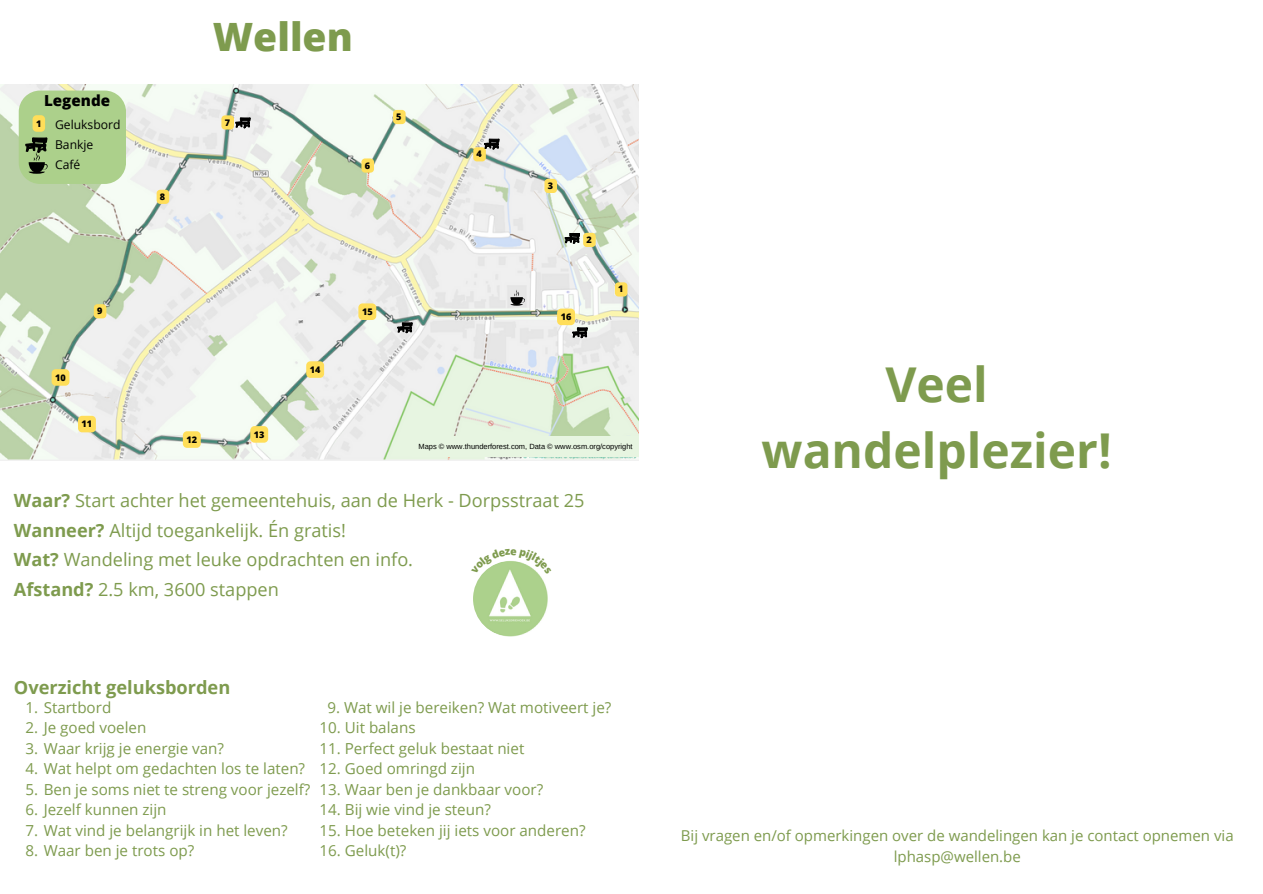
<style>
.page{position:relative;width:1263px;height:894px;background:#fff}
.page>*{position:absolute;margin:0;border:0;box-sizing:border-box;transform-origin:0 0}
.t1{font:700 48px/66.3px "Open Sans";color:#7e9b4e;text-align:center}
.t2{font:800 39px "Open Sans";color:#7e9b4e}
.t3{font:18.15px "Open Sans";color:#7e9b4e}
.t4{font:700 18.15px "Open Sans";color:#7e9b4e}
.t5{font:15.15px "Open Sans";color:#7e9b4e}
.t6{font:800 15.15px "Open Sans";color:#000}
.t7{font:15px/20.2px "Open Sans";color:#7e9b4e;text-align:center}
.t8{font:12.15px "Open Sans";color:#000}
.t9{font:800 9.15px "Open Sans";color:#000}
.t10{font:7.5px "Arimo";color:#000}
.s1{font-weight:700}
</style>
<div class="page">
<img style="left:0;top:84px;width:639px;height:376px">
<svg style="left:615px;top:282px;width:12px;height:14px"></svg>
<svg style="left:544px;top:179px;width:13px;height:14px"></svg>
<svg style="left:393px;top:110px;width:13px;height:14px"></svg>
<svg style="left:361px;top:158px;width:13px;height:15px"></svg>
<svg style="left:157px;top:190px;width:12px;height:14px"></svg>
<svg style="left:94px;top:304px;width:12px;height:14px"></svg>
<div style="left:52px;top:369px;width:17px;height:16px;background:#ffde59;border-radius:4px"></div>
<div style="left:78px;top:415px;width:18px;height:17px;background:#ffde59;border-radius:4px"></div>
<div style="left:183px;top:431px;width:18px;height:16px;background:#ffde59;border-radius:4px"></div>
<div style="left:250px;top:426px;width:18px;height:16px;background:#ffde59;border-radius:4px"></div>
<div style="left:306px;top:361px;width:18px;height:17px;background:#ffde59;border-radius:4px"></div>
<div style="left:358px;top:303px;width:18px;height:17px;background:#ffde59;border-radius:4px"></div>
<div style="left:557px;top:308px;width:18px;height:17px;background:#ffde59;border-radius:4px"></div>
<svg style="left:473px;top:139px;width:26px;height:22px"></svg>
<svg style="left:510px;top:290px;width:15px;height:15px"></svg>
<svg style="left:565px;top:233px;width:31px;height:14px"></svg>
<svg style="left:573px;top:327px;width:14px;height:11px"></svg>
<svg style="left:398px;top:322px;width:14px;height:11px"></svg>
<svg style="left:221px;top:115px;width:29px;height:14px"></svg>
<img style="left:473px;top:560px;width:76px;height:76px;border-radius:50%">
<svg style="left:19px;top:90px;width:107px;height:94px;background:#a9c988"></svg>
<div style="left:412px;top:436px;width:227px;height:21px;background:#e7f5e1"></div>
<svg style="left:482px;top:560px;width:58px;height:14px"></svg>
<p class="t6" style="left:44px;top:90px;width:68px">Legende</p>
<p class="t8" style="left:55px;top:116px;width:67px">Geluksbord</p>
<p class="t8" style="left:55px;top:136px;width:40px">Bankje</p>
<p class="t8" style="left:55px;top:156px;width:27px">Café</p>
<p class="t9" style="left:36px;top:117px;width:7px">1</p>
<p class="t9" style="left:97px;top:304px;width:7px">9</p>
<p class="t9" style="left:55px;top:371px;width:12px">10</p>
<p class="t9" style="left:82px;top:417px;width:12px">11</p>
<p class="t2" style="left:213px;top:9px;width:142px">Wellen</p>
<p class="t9" style="left:160px;top:190px;width:7px">8</p>
<p class="t9" style="left:225px;top:116px;width:7px">7</p>
<p class="t9" style="left:186px;top:433px;width:12px">12</p>
<p class="t9" style="left:254px;top:428px;width:12px">13</p>
<p class="t9" style="left:310px;top:363px;width:12px">14</p>
<p class="t9" style="left:365px;top:159px;width:7px">6</p>
<p class="t9" style="left:396px;top:110px;width:7px">5</p>
<p class="t9" style="left:362px;top:305px;width:12px">15</p>
<p class="t9" style="left:476px;top:147px;width:7px">4</p>
<p class="t9" style="left:548px;top:179px;width:7px">3</p>
<p class="t9" style="left:586px;top:233px;width:7px">2</p>
<p class="t9" style="left:561px;top:310px;width:12px">16</p>
<p class="t9" style="left:618px;top:282px;width:7px">1</p>
<p class="t10" style="left:418px;top:442px;width:216px">Maps © www.thunderforest.com, Data © www.osm.org/copyright</p>
<p class="t3" style="left:14px;top:487px;width:572px"><span class="s1">Waar?</span> Start achter het gemeentehuis, aan de Herk - Dorpsstraat 25</p>
<p class="t3" style="left:14px;top:517px;width:334px"><span class="s1">Wanneer?</span> Altijd toegankelijk. Én gratis!</p>
<p class="t3" style="left:14px;top:547px;width:401px"><span class="s1">Wat?</span> Wandeling met leuke opdrachten en info.</p>
<p class="t3" style="left:14px;top:576px;width:266px"><span class="s1">Afstand?</span> 2.5 km, 3600 stappen</p>
<p class="t4" style="left:14px;top:674px;width:218px">Overzicht geluksborden</p>
<p class="t5" style="left:25px;top:696px;width:87px">1. Startbord</p>
<p class="t5" style="left:25px;top:716px;width:122px">2. Je goed voelen</p>
<p class="t5" style="left:25px;top:737px;width:200px">3. Waar krijg je energie van?</p>
<p class="t5" style="left:25px;top:757px;width:281px">4. Wat helpt om gedachten los te laten?</p>
<p class="t5" style="left:25px;top:778px;width:286px">5. Ben je soms niet te streng voor jezelf?</p>
<p class="t5" style="left:25px;top:798px;width:143px">6. Jezelf kunnen zijn</p>
<p class="t5" style="left:25px;top:819px;width:264px">7. Wat vind je belangrijk in het leven?</p>
<p class="t5" style="left:25px;top:839px;width:170px">8. Waar ben je trots op?</p>
<p class="t5" style="left:327px;top:696px;width:286px">9. Wat wil je bereiken? Wat motiveert je?</p>
<p class="t5" style="left:319px;top:716px;width:98px">10. Uit balans</p>
<p class="t5" style="left:319px;top:737px;width:206px">11. Perfect geluk bestaat niet</p>
<p class="t5" style="left:319px;top:757px;width:157px">12. Goed omringd zijn</p>
<p class="t5" style="left:319px;top:778px;width:225px">13. Waar ben je dankbaar voor?</p>
<p class="t5" style="left:319px;top:798px;width:173px">14. Bij wie vind je steun?</p>
<p class="t5" style="left:319px;top:819px;width:268px">15. Hoe beteken jij iets voor anderen?</p>
<p class="t5" style="left:319px;top:839px;width:88px">16. Geluk(t)?</p>
<p class="t1" style="left:762px;top:350px;width:352px">Veel wandelplezier!</p>
<p class="t7" style="left:681px;top:825px;width:554px">Bij vragen en/of opmerkingen over de wandelingen kan je contact opnemen via lphasp@wellen.be</p>
</div>
